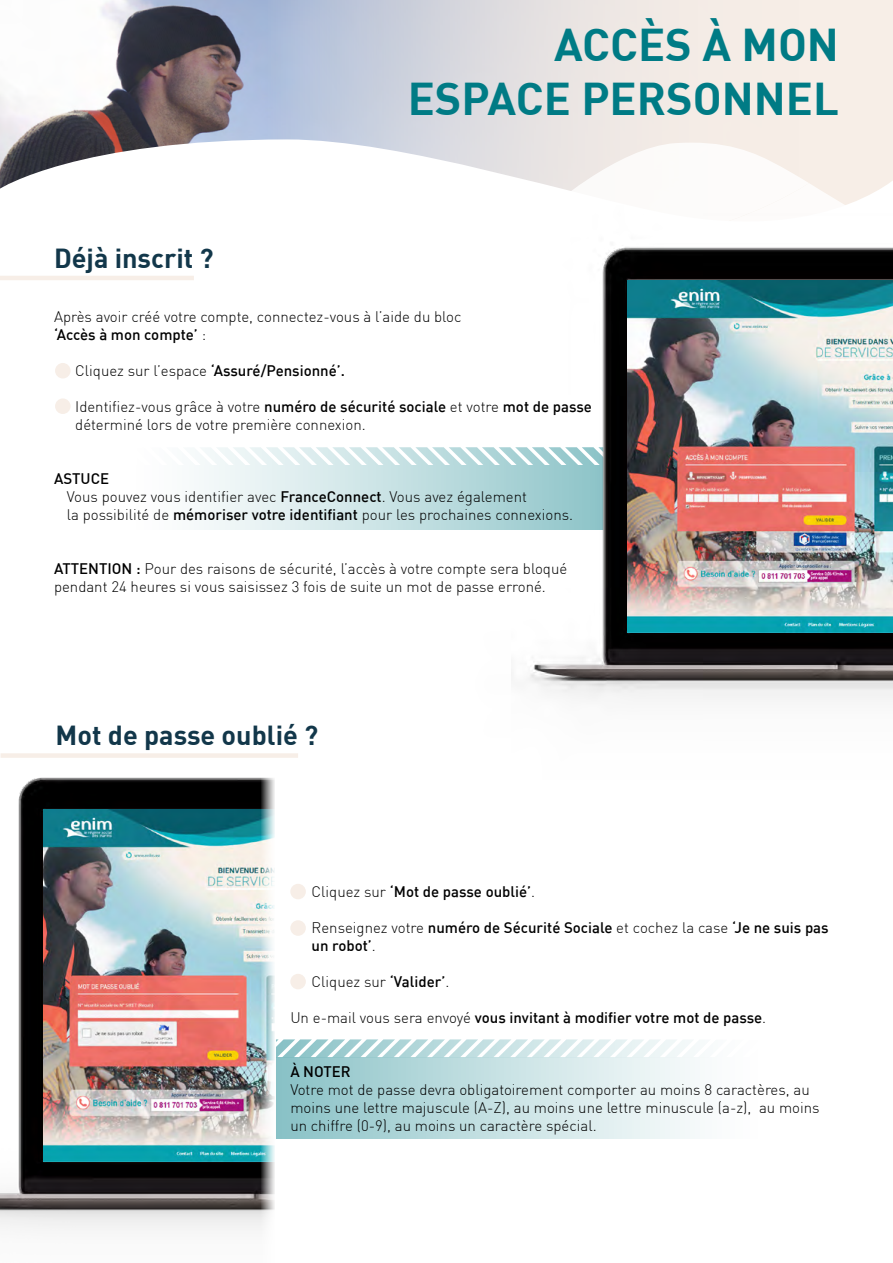
<style>
.page{position:relative;width:893px;height:1263px;background:#fff}
.page>*{position:absolute;margin:0;border:0;box-sizing:border-box;transform-origin:0 0}
.t1{font:700 45px/54px "DIN";color:#007b85;text-align:right}
.t2{font:700 27px "DIN";color:#12374a}
.t3{font:300 15px/18px "DIN";color:#000}
.t4{font:500 15px/18px "DIN";color:#000}
.s1{font-weight:500}
.s2{font-weight:300}
</style>
<div class="page">
<img style="left:0;top:0;width:268px;height:139px">
<svg style="left:268px;top:0;width:625px;height:139px;background:#e1dfe2"></svg>
<svg style="left:0;top:139px;width:893px;height:66px"></svg>
<svg style="left:276px;top:1039px;width:419px;height:18px"></svg>
<svg style="left:200px;top:447px;width:121px;height:18px"></svg>
<svg style="left:199px;top:465px;width:122px;height:65px;fill:#e8f3f3"></svg>
<div style="left:252px;top:1057px;width:641px;height:81px;background:linear-gradient(to right,#8fc4c9,#fff)"></div>
<hr style="left:0;top:276px;width:194px;height:4px;background:#f7eee7">
<div style="left:1px;top:753px;width:297px;height:5px;background:#f7eee7"></div>
<div style="left:55px;top:363px;width:16px;height:15px;background:#f7eee7;border-radius:50%"></div>
<div style="left:55px;top:398px;width:16px;height:16px;background:#f7eee7;border-radius:50%"></div>
<div style="left:290px;top:884px;width:16px;height:15px;background:#f7eee7;border-radius:50%"></div>
<div style="left:290px;top:920px;width:16px;height:16px;background:#f7eee7;border-radius:50%"></div>
<div style="left:290px;top:974px;width:16px;height:15px;background:#f7eee7;border-radius:50%"></div>
<img style="left:321px;top:213px;width:572px;height:487px">
<img style="left:627px;top:280px;width:266px;height:352px">
<img style="left:0;top:754px;width:260px;height:476px">
<img style="left:43px;top:809px;width:217px;height:352px">
<img style="left:260px;top:777px;width:16px;height:453px">
<h1 class="t1" style="left:408px;top:16px;width:433px">ACCÈS À MON<br>ESPACE PERSONNEL</h1>
<h2 class="t2" style="left:54px;top:240px;width:161px">Déjà inscrit ?</h2>
<p class="t3" style="left:54px;top:307px;width:409px">Après avoir créé votre compte, connectez-vous à l’aide du bloc <span class="s1">‘Accès à mon compte’</span> :</p>
<p class="t4" style="left:75px;top:361px;width:271px"><span class="s2">Cliquez sur l’espace</span> ‘Assuré/Pensionné’.</p>
<p class="t3" style="left:75px;top:397px;width:518px">Identifiez-vous grâce à votre <span class="s1">numéro de sécurité sociale</span> et votre <span class="s1">mot de passe </span>déterminé lors de votre première connexion.</p>
<p class="t3" style="left:67px;top:469px;width:508px;text-indent:-13px"><span class="s1">ASTUCE<br></span>Vous pouvez vous identifier avec <span class="s1">FranceConnect</span>. Vous avez également<br>la possibilité de <span class="s1">mémoriser votre identifiant</span> pour les prochaines connexions.</p>
<p class="t3" style="left:54px;top:559px;width:515px"><span class="s1">ATTENTION :</span> Pour des raisons de sécurité, l’accès à votre compte sera bloqué pendant 24 heures si vous saisissez 3 fois de suite un mot de passe erroné.</p>
<h2 class="t2" style="left:56px;top:718px;width:264px">Mot de passe oublié ?</h2>
<p class="t4" style="left:312px;top:882px;width:225px"><span class="s2">Cliquez sur</span> ‘Mot de passe oublié’<span class="s2">.</span></p>
<p class="t4" style="left:312px;top:918px;width:519px"><span class="s2">Renseignez votre</span> numéro de Sécurité Sociale <span class="s2">et cochez la case</span> ‘Je ne suis pas un robot’<span class="s2">.</span></p>
<p class="t3" style="left:312px;top:972px;width:139px">Cliquez sur <span class="s1">‘Valider’</span>.</p>
<p class="t4" style="left:290px;top:1008px;width:477px"><span class="s2">Un e-mail vous sera envoyé</span> vous invitant à modifier votre mot de passe<span class="s2">.</span></p>
<p class="t4" style="left:290px;top:1062px;width:62px">À NOTER</p>
<p class="t3" style="left:290px;top:1080px;width:531px">Votre mot de passe devra obligatoirement comporter au moins 8 caractères, au moins une lettre majuscule (A-Z), au moins une lettre minuscule (a-z), au moins un chiffre (0-9), au moins un caractère spécial.</p>
</div>
